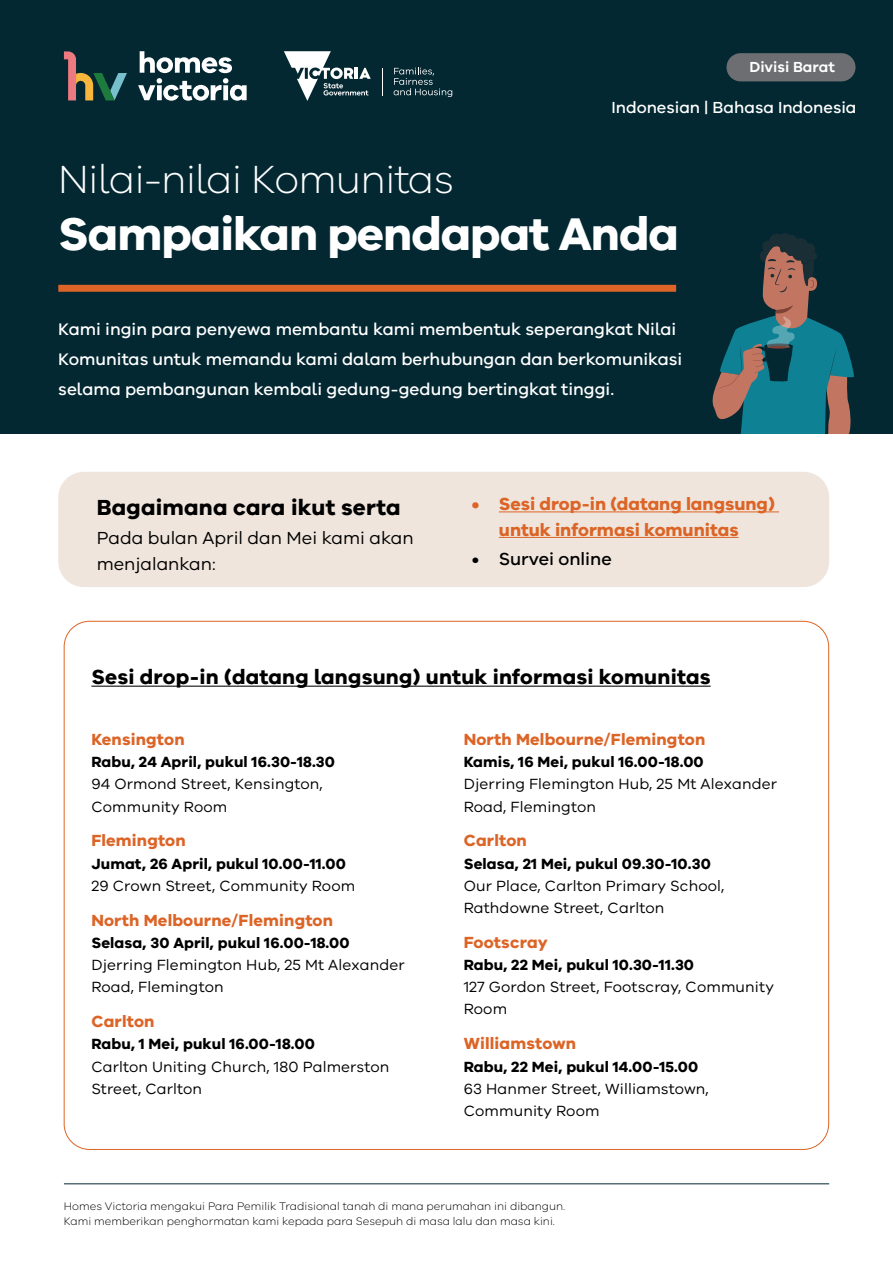
<style>
.page{position:relative;width:893px;height:1263px;background:#fff}
.page>*{position:absolute;margin:0;border:0;box-sizing:border-box;transform-origin:0 0}
.t1{font:700 47.25px "VIC";letter-spacing:-.02em;color:#fff}
.t2{font:300 40.5px "VIC";letter-spacing:-.02em;color:#fff}
.t3{font:700 22.5px "VIC";letter-spacing:.01em;color:#000}
.t4{font:700 21px "VIC";letter-spacing:.01em;color:#000}
.t5{font:700 18px/25.5px "VIC";color:#dc6426;text-align:center}
.t6{font:18px/25.5px "VIC";color:#000}
.t7{font:500 18px "VIC";color:#000}
.t8{font:500 17.25px/30px "VIC";color:#fff}
.t9{font:700 16.65px "VIC";letter-spacing:.01em;color:#dc6426}
.t10{font:500 16.5px "VIC";color:#fff}
.t11{font:15.3px/22.2px "VIC";letter-spacing:.01em;color:#000}
.t12{font:700 15.3px "VIC";letter-spacing:.01em;color:#000}
.t13{font:600 15px "VIC";color:#fff}
.t14{font:300 11.25px/15px "VIC";color:#000}
</style>
<div class="page">
<div style="left:0;top:0;width:893px;height:434px;background:#032832"></div>
<svg style="left:138px;top:51px;width:109px;height:50px"></svg>
<svg style="left:64px;top:51px;width:63px;height:49px"></svg>
<svg style="left:284px;top:51px;width:87px;height:50px"></svg>
<svg style="left:382px;top:68px;width:1px;height:27px"></svg>
<svg style="left:394px;top:67px;width:58px;height:30px"></svg>
<svg style="left:712px;top:233px;width:142px;height:201px"></svg>
<div style="left:58px;top:472px;width:771px;height:115px;background:#efe5dc;border-radius:26px"></div>
<hr style="left:91px;top:686px;width:620px;height:1px;background:#000">
<hr style="left:499px;top:511px;width:280px;height:1px;background:#dc6426">
<hr style="left:499px;top:537px;width:240px;height:1px;background:#dc6426">
<hr style="left:64px;top:1183px;width:765px;height:1px;background:#032832">
<div style="left:726px;top:53px;width:129px;height:28px;background:#6d6e71;border-radius:14px"></div>
<div style="left:58px;top:285px;width:618px;height:7px;background:#dc6426"></div>
<p class="t13" style="left:749px;top:58px;width:87px">Divisi Barat</p>
<p class="t10" style="left:611px;top:98px;width:247px">Indonesian | Bahasa Indonesia</p>
<h2 class="t2" style="left:58px;top:155px;width:397px">Nilai-nilai Komunitas</h2>
<h1 class="t1" style="left:58px;top:204px;width:622px">Sampaikan pendapat Anda</h1>
<p class="t8" style="left:58px;top:314px;width:626px">Kami ingin para penyewa membantu kami membentuk seperangkat Nilai<br>Komunitas untuk memandu kami dalam berhubungan dan berkomunikasi selama pembangunan kembali gedung-gedung bertingkat tinggi.</p>
<h3 class="t3" style="left:97px;top:493px;width:305px">Bagaimana cara ikut serta</h3>
<p class="t6" style="left:97px;top:525px;width:319px">Pada bulan April dan Mei kami akan menjalankan:</p>
<p class="t5" style="left:472px;top:491px;width:304px">• Sesi drop-in (datang langsung) untuk informasi komunitas</p>
<p class="t7" style="left:472px;top:548px;width:141px">• Survei online</p>
<h3 class="t4" style="left:91px;top:664px;width:621px">Sesi drop-in (datang langsung) untuk informasi komunitas</h3>
<p class="t9" style="left:91px;top:729px;width:95px">Kensington</p>
<p class="t12" style="left:91px;top:752px;width:245px">Rabu, 24 April, pukul 16.30-18.30</p>
<p class="t11" style="left:91px;top:773px;width:233px">94 Ormond Street, Kensington,<br>Community Room</p>
<p class="t9" style="left:91px;top:830px;width:96px">Flemington</p>
<p class="t12" style="left:91px;top:854px;width:256px">Jumat, 26 April, pukul 10.00-11.00</p>
<p class="t11" style="left:91px;top:874px;width:265px">29 Crown Street, Community Room</p>
<p class="t9" style="left:91px;top:910px;width:243px">North Melbourne/Flemington</p>
<p class="t12" style="left:91px;top:933px;width:260px">Selasa, 30 April, pukul 16.00-18.00</p>
<p class="t11" style="left:91px;top:953px;width:315px">Djerring Flemington Hub, 25 Mt Alexander<br>Road, Flemington</p>
<p class="t9" style="left:91px;top:1011px;width:65px">Carlton</p>
<p class="t12" style="left:91px;top:1035px;width:225px">Rabu, 1 Mei, pukul 16.00-18.00</p>
<p class="t11" style="left:91px;top:1055px;width:299px">Carlton Uniting Church, 180 Palmerston<br>Street, Carlton</p>
<p class="t9" style="left:464px;top:729px;width:243px">North Melbourne/Flemington</p>
<p class="t12" style="left:464px;top:752px;width:242px">Kamis, 16 Mei, pukul 16.00-18.00</p>
<p class="t11" style="left:464px;top:773px;width:315px">Djerring Flemington Hub, 25 Mt Alexander<br>Road, Flemington</p>
<p class="t9" style="left:464px;top:830px;width:65px">Carlton</p>
<p class="t12" style="left:464px;top:854px;width:249px">Selasa, 21 Mei, pukul 09.30-10.30</p>
<p class="t11" style="left:464px;top:874px;width:262px">Our Place, Carlton Primary School,<br>Rathdowne Street, Carlton</p>
<p class="t9" style="left:464px;top:932px;width:86px">Footscray</p>
<p class="t12" style="left:464px;top:955px;width:232px">Rabu, 22 Mei, pukul 10.30-11.30</p>
<p class="t11" style="left:464px;top:975px;width:312px">127 Gordon Street, Footscray, Community<br>Room</p>
<p class="t9" style="left:464px;top:1033px;width:114px">Williamstown</p>
<p class="t12" style="left:464px;top:1057px;width:236px">Rabu, 22 Mei, pukul 14.00-15.00</p>
<p class="t11" style="left:464px;top:1077px;width:247px">63 Hanmer Street, Williamstown,<br>Community Room</p>
<p class="t14" style="left:64px;top:1198px;width:503px">Homes Victoria mengakui Para Pemilik Tradisional tanah di mana perumahan ini dibangun.<br>Kami memberikan penghormatan kami kepada para Sesepuh di masa lalu dan masa kini.</p>
</div>
